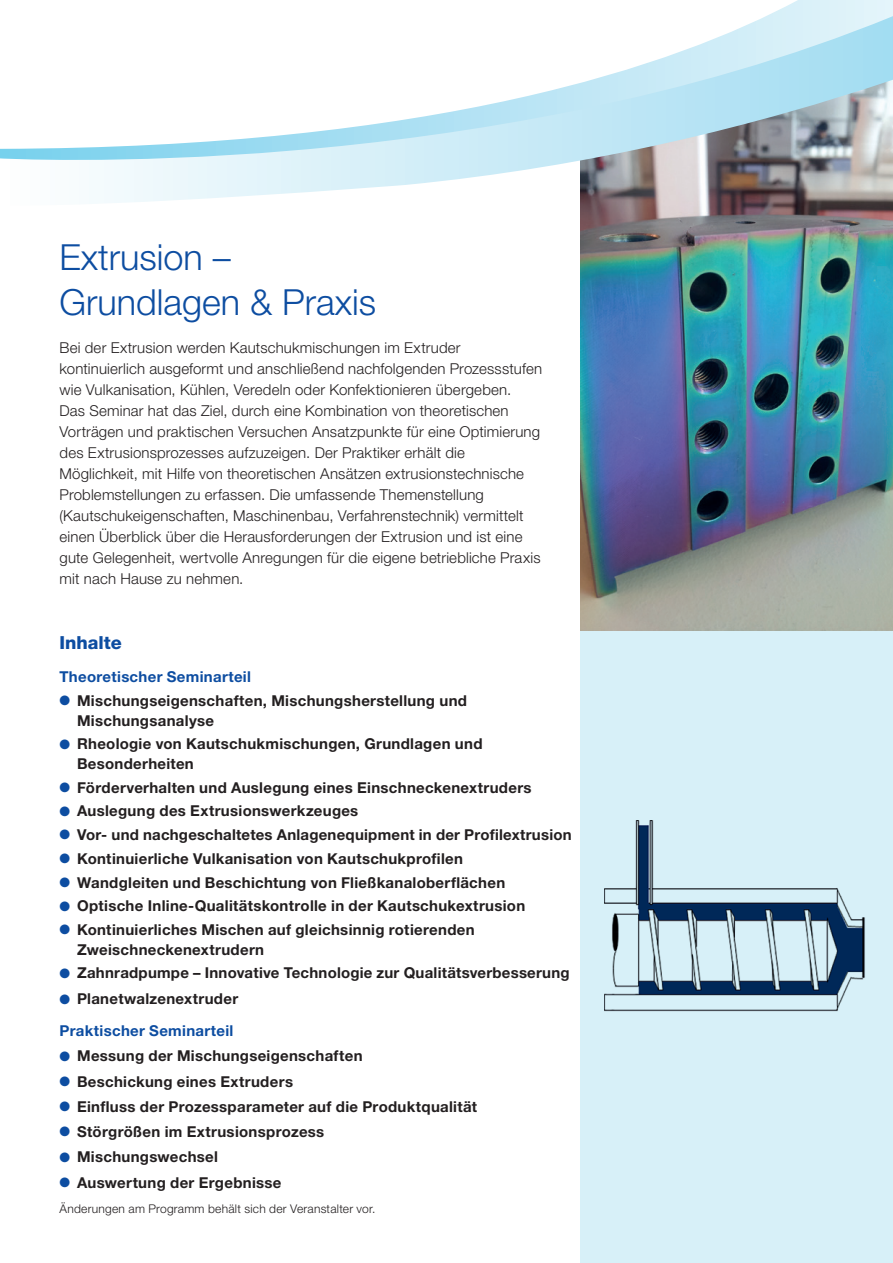
<style>
.page{position:relative;width:893px;height:1263px;background:#fff}
.page>*{position:absolute;margin:0;border:0;box-sizing:border-box;transform-origin:0 0}
.t1{font:300 36px/45px "Helvetica Neue LT Pro";color:#0d4da1}
.t2{font:800 18px "Helvetica Neue LT Pro";color:#0d4da1}
.t3{font:700 15px/19.5px "Helvetica Neue LT Pro";letter-spacing:.02em;color:#231f20}
.t4{font:300 15px/21px "Helvetica Neue LT Pro";letter-spacing:.01em;color:#231f20}
.t5{font:700 15px/31.8px "Helvetica Neue LT Pro";letter-spacing:.02em;color:#0d4da1}
.t6{font:300 12px "Helvetica Neue LT Pro";letter-spacing:.02em;color:#231f20}
.s1{color:#0d4da1}
.s2{color:#231f20}
</style>
<div class="page">
<img style="left:580px;top:208px;width:313px;height:423px">
<div style="left:580px;top:631px;width:313px;height:632px;background:#d7f0f8"></div>
<svg style="left:767px;top:0;width:126px;height:16px;background:#e1f3fa"></svg>
<svg style="left:0;top:16px;width:893px;height:192px"></svg>
<img style="left:605px;top:821px;width:260px;height:191px">
<h1 class="t1" style="left:60px;top:234px;width:318px">Extrusion –<br>Grundlagen &amp; Praxis</h1>
<p class="t4" style="left:60px;top:337px;width:484px">Bei der Extrusion werden Kautschukmischungen im Extruder kontinuierlich ausgeformt und anschließend nachfolgenden Prozessstufen wie Vulkanisation, Kühlen, Veredeln oder Konfektionieren übergeben.<br>Das Seminar hat das Ziel, durch eine Kombination von theoretischen Vorträgen und praktischen Versuchen Ansatzpunkte für eine Optimierung des Extrusionsprozesses aufzuzeigen. Der Praktiker erhält die Möglichkeit, mit Hilfe von theoretischen Ansätzen extrusionstechnische Problemstellungen zu erfassen. Die umfassende Themenstellung (Kautschukeigenschaften, Maschinenbau, Verfahrenstechnik) vermittelt einen Überblick über die Herausforderungen der Extrusion und ist eine gute Gelegenheit, wertvolle Anregungen für die eigene betriebliche Praxis mit nach Hause zu nehmen.</p>
<p class="t2" style="left:60px;top:631px;width:64px">Inhalte</p>
<p class="t5" style="left:60px;top:661px;width:193px">Theoretischer Seminarteil</p>
<p class="t3" style="left:77px;top:691px;width:391px;text-indent:-18px"><span class="s1">●</span> Mischungseigenschaften, Mischungsherstellung und<br>Mischungsanalyse</p>
<p class="t3" style="left:77px;top:734px;width:407px;text-indent:-18px"><span class="s1">●</span> Rheologie von Kautschukmischungen, Grundlagen und<br>Besonderheiten</p>
<p class="t3" style="left:60px;top:777px;width:474px"><span class="s1">●</span> Förderverhalten und Auslegung eines Einschneckenextruders</p>
<p class="t3" style="left:60px;top:801px;width:300px"><span class="s1">●</span> Auslegung des Extrusionswerkzeuges</p>
<p class="t3" style="left:60px;top:825px;width:514px"><span class="s1">●</span> Vor- und nachgeschaltetes Anlagenequipment in der Profilextrusion</p>
<p class="t3" style="left:60px;top:848px;width:405px"><span class="s1">●</span> Kontinuierliche Vulkanisation von Kautschukprofilen</p>
<p class="t3" style="left:60px;top:872px;width:447px"><span class="s1">●</span> Wandgleiten und Beschichtung von Fließkanaloberflächen</p>
<p class="t3" style="left:60px;top:896px;width:467px"><span class="s1">●</span> Optische Inline-Qualitätskontrolle in der Kautschukextrusion</p>
<p class="t3" style="left:77px;top:920px;width:399px;text-indent:-18px"><span class="s1">●</span> Kontinuierliches Mischen auf gleichsinnig rotierenden<br>Zweischneckenextrudern</p>
<p class="t3" style="left:60px;top:963px;width:512px"><span class="s1">●</span> Zahnradpumpe – Innovative Technologie zur Qualitätsverbesserung</p>
<p class="t5" style="left:60px;top:983px;width:180px">● <span class="s2">Planetwalzenextruder<br></span>Praktischer Seminarteil</p>
<p class="t3" style="left:60px;top:1046px;width:305px"><span class="s1">●</span> Messung der Mischungseigenschaften</p>
<p class="t3" style="left:60px;top:1071px;width:235px"><span class="s1">●</span> Beschickung eines Extruders</p>
<p class="t3" style="left:60px;top:1096px;width:419px"><span class="s1">●</span> Einfluss der Prozessparameter auf die Produktqualität</p>
<p class="t3" style="left:60px;top:1122px;width:266px"><span class="s1">●</span> Störgrößen im Extrusionsprozess</p>
<p class="t3" style="left:60px;top:1147px;width:160px"><span class="s1">●</span> Mischungswechsel</p>
<p class="t3" style="left:60px;top:1172px;width:223px"><span class="s1">●</span> Auswertung der Ergebnisse</p>
<p class="t6" style="left:60px;top:1201px;width:317px">Änderungen am Programm behält sich der Veranstalter vor.</p>
</div>
